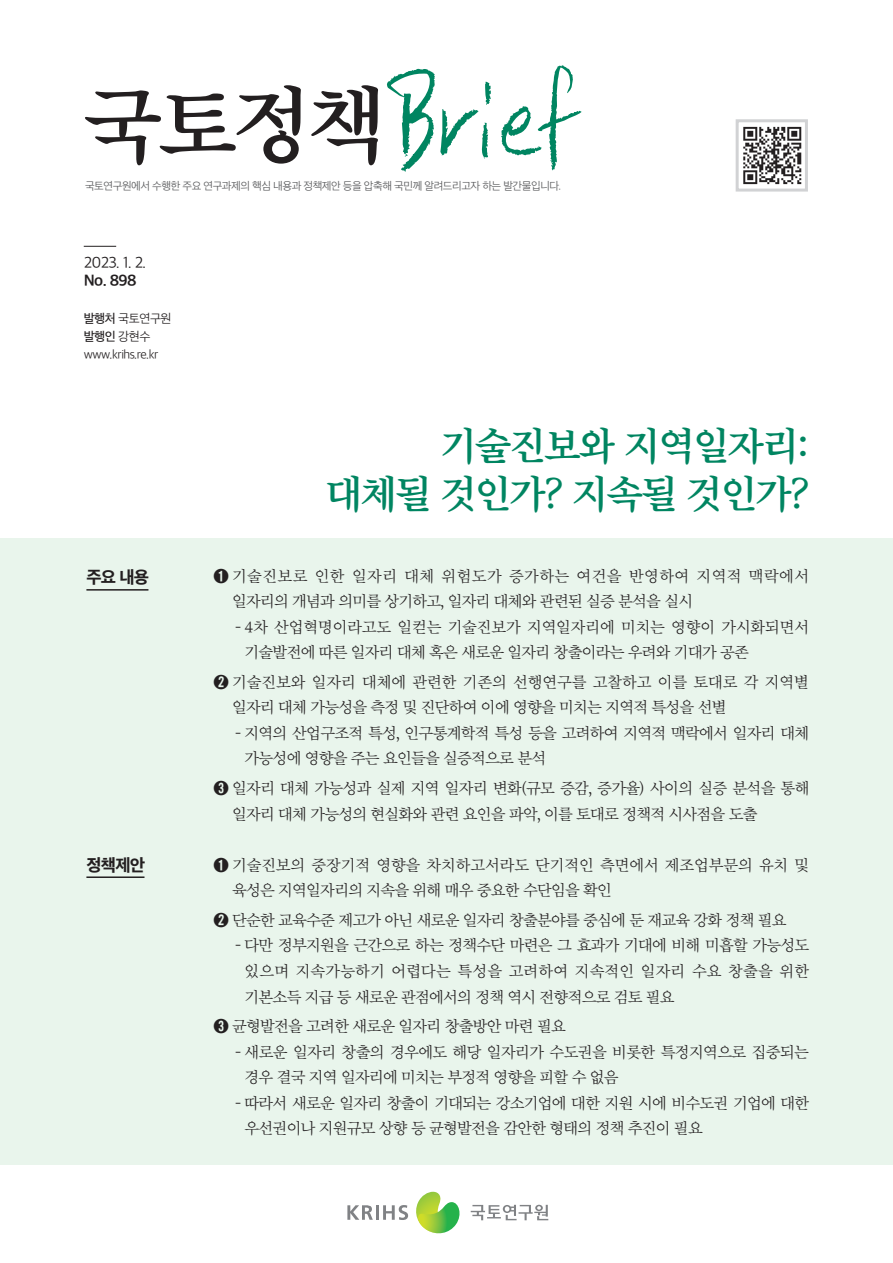
<style>
.page{position:relative;width:893px;height:1263px;background:#fff}
.page>*{position:absolute;margin:0;border:0;box-sizing:border-box;transform-origin:0 0}
.t1{font:118.5px "SD Gong Pil a Md";color:#008561}
.t2{font:84px "SD Myeongjo Neoa e Sm";color:#231f20}
.t3{font:39px "SD Myeongjo Neoa e Sm";letter-spacing:-.05em;color:#008561}
.t4{font:16.5px "SD Gothic Neoa h Ex Bd";letter-spacing:-.04em;color:#231f20}
.t5{font:15.75px/25.5px "SD Myeongjo Neoa b Lt";letter-spacing:-.05em;color:#231f20}
.t6{font:15.75px/25.5px "SD Myeongjo Neoa b Lt";letter-spacing:-.01em;color:#231f20}
.t7{font:15.75px/25.5px "SD Myeongjo Neoa b Lt";letter-spacing:.025em;color:#231f20}
.t8{font:15px "SD Gothic Neoa c Lt";color:#231f20}
.t9{font:15px "SD Gothic Neoa g Bd";color:#231f20}
.t10{font:12px "SD Gothic Neoa c Lt";letter-spacing:-.04em;color:#231f20}
.t11{font:12px "SD Gothic Neoa e Md";color:#231f20}
.t12{font:10.5px "SD Gothic Neoa c Lt";letter-spacing:-.04em;color:#57585a}
.s1{font-family:"SD Gothic Neoa e Md"}
.s2{font-family:"SD Gothic Neoa c Lt"}
</style>
<div class="page">
<div style="left:0;top:538px;width:893px;height:626px;background:#e9f5ec"></div>
<img style="left:743px;top:126px;width:59px;height:59px">
<div style="left:736px;top:119px;width:72px;height:73px;border:3px solid #d1d2d4"></div>
<hr style="left:86px;top:589px;width:62px;height:2px;background:#231f20">
<hr style="left:86px;top:876px;width:58px;height:2px;background:#231f20">
<hr style="left:84px;top:246px;width:32px;height:1px;background:#231f20">
<svg style="left:347px;top:1205px;width:26px;height:15px"></svg>
<hr style="left:376px;top:1205px;width:3px;height:15px;background:#808285">
<svg style="left:383px;top:1192px;width:77px;height:42px"></svg>
<svg style="left:471px;top:1205px;width:77px;height:15px"></svg>
<p class="t1" style="left:390px;top:61px;width:193px">Brief</p>
<p class="t2" style="left:83px;top:83px;width:305px">국토정책</p>
<p class="t12" style="left:85px;top:180px;width:478px">국토연구원에서 수행한 주요 연구과제의 핵심 내용과 정책제안 등을 압축해 국민께 알려드리고자 하는 발간물입니다.</p>
<p class="t8" style="left:84px;top:255px;width:64px">2023. 1. 2.</p>
<p class="t9" style="left:84px;top:273px;width:54px">No. 898</p>
<p class="t10" style="left:84px;top:312px;width:89px"><span class="s1">발행처</span> 국토연구원</p>
<p class="t11" style="left:84px;top:330px;width:68px">발행인 <span class="s2">강현수</span></p>
<p class="t10" style="left:84px;top:348px;width:76px">www.krihs.re.kr</p>
<p class="t4" style="left:86px;top:569px;width:64px">주요 내용</p>
<p class="t4" style="left:86px;top:856px;width:60px">정책제안</p>
<p class="t3" style="left:440px;top:426px;width:371px">기술진보와 지역일자리:</p>
<p class="t3" style="left:326px;top:474px;width:485px">대체될 것인가? 지속될 것인가?</p>
<p class="t7" style="left:232px;top:564px;width:579px;text-indent:-18px">➊ 기술진보로 인한 일자리 대체 위험도가 증가하는 여건을 반영하여 지역적 맥락에서 일자리의 개념과 의미를 상기하고, 일자리 대체와 관련된 실증 분석을 실시</p>
<p class="t6" style="left:245px;top:615px;width:566px;text-indent:-9px">- 4차 산업혁명이라고도 일컫는 기술진보가 지역일자리에 미치는 영향이 가시화되면서 기술발전에 따른 일자리 대체 혹은 새로운 일자리 창출이라는 우려와 기대가 공존</p>
<p class="t6" style="left:232px;top:670px;width:578px;text-indent:-18px">➋ 기술진보와 일자리 대체에 관련한 기존의 선행연구를 고찰하고 이를 토대로 각 지역별 일자리 대체 가능성을 측정 및 진단하여 이에 영향을 미치는 지역적 특성을 선별</p>
<p class="t5" style="left:245px;top:721px;width:566px;text-indent:-9px">- 지역의 산업구조적 특성, 인구통계학적 특성 등을 고려하여 지역적 맥락에서 일자리 대체 가능성에 영향을 주는 요인들을 실증적으로 분석</p>
<p class="t5" style="left:232px;top:776px;width:579px;text-indent:-18px">➌ 일자리 대체 가능성과 실제 지역 일자리 변화(규모 증감, 증가율) 사이의 실증 분석을 통해 일자리 대체 가능성의 현실화와 관련 요인을 파악, 이를 토대로 정책적 시사점을 도출</p>
<p class="t6" style="left:232px;top:853px;width:579px;text-indent:-18px">➊ 기술진보의 중장기적 영향을 차치하고서라도 단기적인 측면에서 제조업부문의 유치 및 육성은 지역일자리의 지속을 위해 매우 중요한 수단임을 확인</p>
<p class="t5" style="left:214px;top:908px;width:574px">➋ 단순한 교육수준 제고가 아닌 새로운 일자리 창출분야를 중심에 둔 재교육 강화 정책 필요</p>
<p class="t5" style="left:245px;top:934px;width:566px;text-align:justify;text-indent:-9px">- 다만 정부지원을 근간으로 하는 정책수단 마련은 그 효과가 기대에 비해 미흡할 가능성도 있으며 지속가능하기 어렵다는 특성을 고려하여 지속적인 일자리 수요 창출을 위한 기본소득 지급 등 새로운 관점에서의 정책 역시 전향적으로 검토 필요</p>
<p class="t5" style="left:214px;top:1014px;width:353px">➌ 균형발전을 고려한 새로운 일자리 창출방안 마련 필요</p>
<p class="t5" style="left:245px;top:1040px;width:566px;text-indent:-9px">- 새로운 일자리 창출의 경우에도 해당 일자리가 수도권을 비롯한 특정지역으로 집중되는 경우 결국 지역 일자리에 미치는 부정적 영향을 피할 수 없음</p>
<p class="t5" style="left:245px;top:1091px;width:566px;text-indent:-9px">- 따라서 새로운 일자리 창출이 기대되는 강소기업에 대한 지원 시에 비수도권 기업에 대한 우선권이나 지원규모 상향 등 균형발전을 감안한 형태의 정책 추진이 필요</p>
</div>
